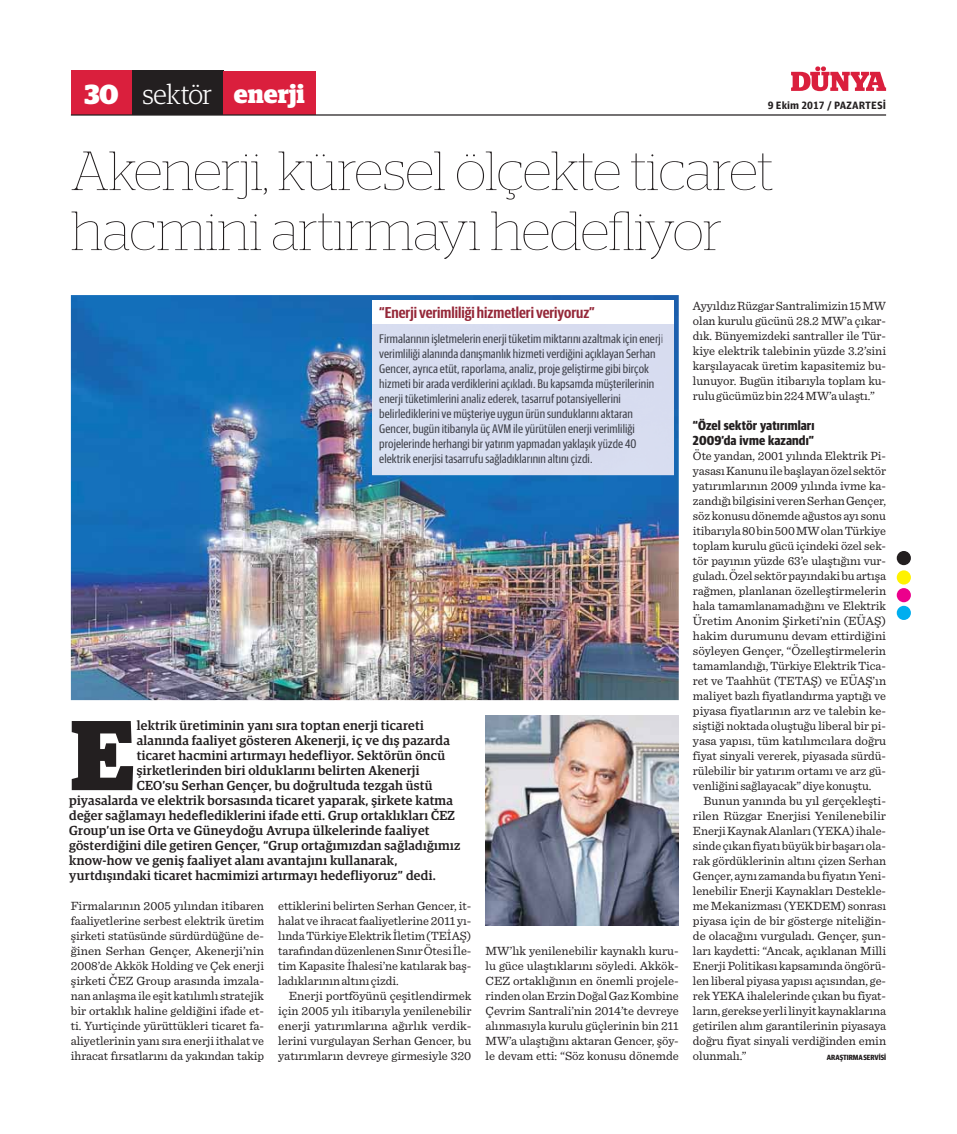
<style>
.page{position:relative;width:957px;height:1134px;background:#fff}
.page>*{position:absolute;margin:0;border:0;box-sizing:border-box;transform-origin:0 0}
.t1{font:900 99.75px "Guardian Egyp";color:#231f20}
.t2{font:100 55px/60px "Stag";color:#231f20}
.t3{font:300 27.5px "Guardian Egyp";letter-spacing:-.01em;color:#fff}
.t4{font:600 15.75px "Guardian Sans X Cond";color:#952839;scale:1.09 1}
.t5{font:500 13.12px "Guardian Egyp";letter-spacing:.02em;color:#231f20}
.t6{font:700 13.12px/15px "Guardian Sans Cond";letter-spacing:.01em;color:#231f20}
.t7{font:12.5px/15px "Sentinel";letter-spacing:-.005em;color:#231f20;text-align:justify}
.t8{font:12.5px/15px "Guardian Sans X Cond";letter-spacing:.005em;color:#3f414a;scale:1.09 1}
.t9{font:900 10.62px "Guardian Agate Sans";color:#231f20}
.t10{font:700 7.5px "Guardian Sans Cond";letter-spacing:-.005em;color:#231f20}
.s1{font-family:"Stag";font-weight:700}
.s2{font-weight:900;font-size:25px}
.s3{color:#3f4149}
.s4{color:#3f4049}
.s5{color:#404149}
.s6{color:#3f424a}
.s7{color:#40414a}
.s8{color:#40424a}
</style>
<div class="page">
<svg style="left:791px;top:66px;width:95px;height:25px"></svg>
<div style="left:71px;top:71px;width:149px;height:44px;background:#da1f3d"></div>
<div style="left:132px;top:71px;width:91px;height:44px;background:#231f20"></div>
<div style="left:223px;top:71px;width:92px;height:43px;background:#da1f3d"></div>
<hr style="left:71px;top:114px;width:815px;height:2px;background:#231f20">
<div style="left:896px;top:606px;width:15px;height:14px;background:#00aeef;border-radius:50%"></div>
<div style="left:896px;top:588px;width:15px;height:14px;background:#ec008c;border-radius:50%"></div>
<div style="left:896px;top:570px;width:15px;height:14px;background:#fff200;border-radius:50%"></div>
<div style="left:896px;top:551px;width:15px;height:14px;background:#231f20;border-radius:50%"></div>
<img style="left:485px;top:715px;width:194px;height:211px">
<img style="left:71px;top:295px;width:608px;height:405px">
<div style="left:372px;top:323px;width:302px;height:152px;background:#d8ddf0"></div>
<div style="left:380px;top:334px;width:283px;height:12px;background:#d7dcf0"></div>
<div style="left:379px;top:349px;width:276px;height:12px;background:#d7dcf0"></div>
<div style="left:380px;top:364px;width:269px;height:12px;background:#d7dcf0"></div>
<div style="left:380px;top:379px;width:274px;height:12px;background:#d8ddf0"></div>
<div style="left:380px;top:394px;width:241px;height:12px;background:#d7dcf0"></div>
<div style="left:380px;top:409px;width:253px;height:12px;background:#d7dcf0"></div>
<div style="left:380px;top:424px;width:255px;height:12px;background:#d8def0"></div>
<div style="left:380px;top:439px;width:256px;height:12px;background:#d8ddf0"></div>
<div style="left:380px;top:454px;width:212px;height:12px;background:#d8dff1"></div>
<div style="left:372px;top:300px;width:302px;height:23px;background:#fff"></div>
<h3 class="t3" style="left:84px;top:76px;width:222px"><span class="s1">30</span> sektör <span class="s2">enerj-</span></h3>
<p class="t9" style="left:767px;top:102px;width:120px">9 Ekim 2017 / PAZARTESİ</p>
<h2 class="t2" style="left:71px;top:141px;width:704px">Akenerj-, küresel ölçekte t-caret hacm-n- artırmayı hedefl-yor</h2>
<p class="t4" style="left:379px;top:301px;width:199px">“Enerj- ver-ml-l-ğ- h-zmetler- ver-yoruz”</p>
<p class="t8" style="left:379px;top:333px;width:262px">Firmalarının i<span class="s3">şlet</span>melerin ener<span class="s3">ji tük</span><span class="s4">etim</span> <span class="s3">m</span><span class="s4">iktarı</span><span class="s3">nı</span> <span class="s4">a</span><span class="s3">za</span><span class="s4">lt</span><span class="s5">ma</span><span class="s3">k için</span> <span class="s4">e</span><span class="s5">ne</span><span class="s4">rji </span><span class="s6">ve</span>rimlil<span class="s7">iğ</span>i alan<span class="s3">ın</span>da danışma<span class="s3">nlık hizmeti v</span>er<span class="s3">diğini açıklayan Serhan </span><span class="s6">Genc</span>er, ayrıca <span class="s3">e</span>tü<span class="s3">t, rapor</span><span class="s4">lama</span><span class="s5">,</span> <span class="s4">an</span><span class="s3">aliz,</span> proje geliştir<span class="s3">me</span> g<span class="s3">ibi birçok </span><span class="s8">hizmet</span>i <span class="s8">bi</span>r arada verd<span class="s3">ikleri</span><span class="s4">niaçıklad</span><span class="s3">ı. B</span>u kapsamda müş<span class="s3">terilerinin </span><span class="s8">enerji t</span><span class="s6">ük</span>etimleri<span class="s7">ni</span> a<span class="s4">naliz ederek, ta</span><span class="s3">sarr</span>uf p<span class="s3">ot</span><span class="s4">an</span><span class="s3">siye</span>ll<span class="s3">erini </span><span class="s8">belirled</span>ik<span class="s6">leri</span><span class="s7">ni</span> v<span class="s3">e</span> <span class="s4">mü</span><span class="s3">şt</span><span class="s4">er</span><span class="s3">iy</span><span class="s5">e uy</span><span class="s3">gu</span><span class="s5">n ür</span><span class="s3">ün sun</span><span class="s4">duklar</span><span class="s3">ını akta</span><span class="s4">ra</span><span class="s3">n </span><span class="s8">Gencer, bugün</span> itibarıyla ü<span class="s6">ç</span> AVM il<span class="s8">e</span> yü<span class="s6">rü</span>tülen enerji v<span class="s3">erim</span>li<span class="s3">liği </span><span class="s8">projelerinde h</span>erha<span class="s3">ngi</span> bir <span class="s3">yatı</span>rı<span class="s8">m yapmad</span><span class="s6">an</span> <span class="s3">yak</span><span class="s4">laşık yü</span><span class="s3">zd</span>e 40 <span class="s8">elektrik enerj</span><span class="s6">is</span>i ta<span class="s3">sarr</span>uf<span class="s8">u sağladıklarını</span>n <span class="s3">al</span><span class="s4">tını çiz</span><span class="s3">di</span><span class="s4">.</span></p>
<h1 class="t1" style="left:70px;top:677px;width:66px">E</h1>
<p class="t5" style="left:137px;top:719px;width:288px">lektr-k üret-m-n-n yanı sıra toptan enerj- t-caret-</p>
<p class="t5" style="left:137px;top:734px;width:315px">alanında faal-yet gösteren Akenerj-, -ç ve dış pazarda</p>
<p class="t5" style="left:137px;top:749px;width:310px">t-caret hacm-n- artırmayı hedefl-yor. Sektörün öncü</p>
<p class="t5" style="left:137px;top:764px;width:284px">ş-rketler-nden b-r- olduklarını bel-rten Akenerj-</p>
<p class="t5" style="left:137px;top:779px;width:297px">CEO’su Serhan Gençer, bu doğrultuda tezgah üstü</p>
<p class="t5" style="left:69px;top:794px;width:385px">p-yasalarda ve elektr-k borsasında t-caret yaparak, ş-rkete katma</p>
<p class="t5" style="left:69px;top:809px;width:387px">değer sağlamayı hedefled-kler-n- -fade ett-. Grup ortaklıkları ČEZ</p>
<p class="t5" style="left:69px;top:824px;width:362px">Group’un -se Orta ve Güneydoğu Avrupa ülkeler-nde faal-yet</p>
<p class="t5" style="left:69px;top:839px;width:393px">gösterd-ğ-n- d-le get-ren Gençer, “Grup ortağımızdan sağladığımız</p>
<p class="t5" style="left:69px;top:854px;width:330px">know-how ve gen-ş faal-yet alanı avantajını kullanarak,</p>
<p class="t5" style="left:69px;top:869px;width:368px">yurtdışındak- t-caret hacm-m-z- artırmayı hedefl-yoruz” ded-.</p>
<p class="t7" style="left:71px;top:900px;width:195px">Firmalarının 2005 yılından itibaren faaliyetlerine serbest elektrik üretim şirketi statüsünde sürdürdüğüne de&shy;ğinen Serhan Gençer, Akenerji’nin 2008’de Akkök Holding ve Çek enerji şirketi ČEZ Group arasında imzala&shy;nan anlaşma ile eşit katılımlı stratejik bir ortaklık haline geldiğini ifade et&shy;ti. Yurtiçinde yürüttükleri ticaret fa&shy;aliyetlerinin yanı sıra enerji ithalat ve ihracat fırsatlarını da yakından takip</p>
<p class="t7" style="left:278px;top:900px;width:195px">ettiklerini belirten Serhan Gencer, it&shy;halat ve ihracat faaliyetlerine 2011 yı&shy;lında Türkiye Elektrik İletim (TEİAŞ) tarafından düzenlenen Sınır Ötesi İle&shy;tim Kapasite İhalesi’ne katılarak baş&shy;ladıklarının altını çizdi.</p>
<p class="t7" style="left:278px;top:990px;width:195px;text-indent:11px">Enerji portföyünü çeşitlendirmek için 2005 yılı itibarıyla yenilenebilir enerji yatırımlarına ağırlık verdik&shy;lerini vurgulayan Serhan Gencer, bu yatırımların devreye girmesiyle 320</p>
<p class="t7" style="left:485px;top:945px;width:195px">MW’lık yenilenebilir kaynaklı kuru&shy;lu güce ulaştıklarını söyledi. Akkök-CEZ ortaklığının en önemli projele&shy;rinden olan Erzin Doğal Gaz Kombine Çevrim Santrali’nin 2014’te devreye alınmasıyla kurulu güçlerinin bin 211<br>MW’a ulaştığını aktaran Gencer, şöy&shy;le devam etti: “Söz konusu dönemde</p>
<p class="t7" style="left:693px;top:300px;width:195px">Ayyıldız Rüzgar Santralimizin 15 MW olan kurulu gücünü 28.2 MW’a çıkar&shy;dık. Bünyemizdeki santraller ile Tür&shy;kiye elektrik talebinin yüzde 3.2’sini karşılayacak üretim kapasitemiz bu&shy;lunuyor. Bugün itibarıyla toplam ku&shy;rulu gücümüz bin 224 MW’a ulaştı.”</p>
<p class="t6" style="left:693px;top:418px;width:123px">“Özel sektör yatırımları<br>2009’da -vme kazandı”</p>
<p class="t7" style="left:693px;top:450px;width:195px">Öte yandan, 2001 yılında Elektrik Pi&shy;yasası Kanunu ile başlayan özel sektör yatırımlarının 2009 yılında ivme ka&shy;zandığı bilgisini veren Serhan Gençer, söz konusu dönemde ağustos ayı sonu itibarıyla 80 bin 500 MW olan Türkiye toplam kurulu gücü içindeki özel sek&shy;tör payının yüzde 63’e ulaştığını vur&shy;guladı. Özel sektör payındaki bu artışa rağmen, planlanan özelleştirmelerin hala tamamlanamadığını ve Elektrik Üretim Anonim Şirketi’nin (EÜAŞ) hakim durumunu devam ettirdiğini söyleyen Gençer, “Özelleştirmelerin tamamlandığı, Türkiye Elektrik Tica&shy;ret ve Taahhüt (TETAŞ) ve EÜAŞ’ın maliyet bazlı fiyatlandırma yaptığı ve piyasa fiyatlarının arz ve talebin ke&shy;siştiği noktada oluştuğu liberal bir pi&shy;yasa yapısı, tüm katılımcılara doğru fiyat sinyali vererek, piyasada sürdü&shy;rülebilir bir yatırım ortamı ve arz gü&shy;venliğini sağlayacak” diye konuştu.</p>
<p class="t7" style="left:693px;top:795px;width:195px;text-indent:11px">Bunun yanında bu yıl gerçekleşti&shy;rilen Rüzgar Enerjisi Yenilenebilir Enerji Kaynak Alanları (YEKA) ihale&shy;sinde çıkan fiyatı büyük bir başarı ola&shy;rak gördüklerinin altını çizen Serhan Gençer, aynı zamanda bu fiyatın Yeni&shy;lenebilir Enerji Kaynakları Destekle&shy;me Mekanizması (YEKDEM) sonrası piyasa için de bir gösterge niteliğin&shy;de olacağını vurguladı. Gençer, şun&shy;ları kaydetti: “Ancak, açıklanan Milli Enerji Politikası kapsamında öngörü&shy;len liberal piyasa yapısı açısından, ge&shy;rek YEKA ihalelerinde çıkan bu fiyat&shy;ların, gerekse yerli linyit kaynaklarına getirilen alım garantilerinin piyasaya doğru fiyat sinyali verdiğinden emin olunmalı.”</p>
<p class="t10" style="left:827px;top:1053px;width:61px">ARAŞTIRMA SERVİSİ</p>
</div>
